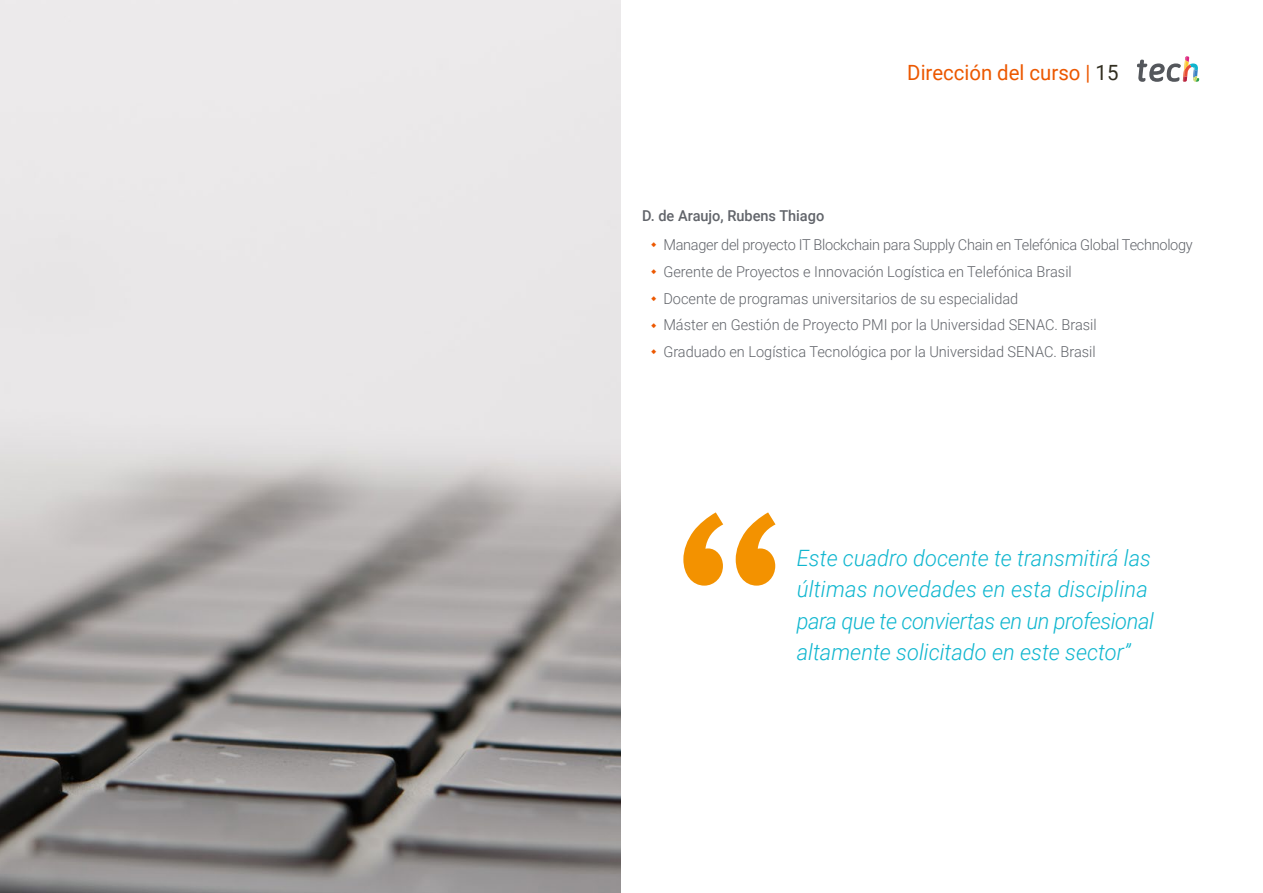
<style>
.page{position:relative;width:1263px;height:893px;background:#fff}
.page>*{position:absolute;margin:0;border:0;box-sizing:border-box;transform-origin:0 0}
.t1{font:italic 300 22.5px/31.5px "Roboto";color:#0fb6cf}
.t2{font:21px "Roboto";color:#ec5800}
.t3{font:300 15px/26.7px "Roboto";color:#61646a}
.t4{font:500 15px "Roboto";color:#61646a}
.s1{color:#312e20}
</style>
<div class="page">
<svg style="left:1137px;top:56px;width:62px;height:26px"></svg>
<img style="left:0;top:0;width:621px;height:893px">
<svg style="left:683px;top:512px;width:92px;height:74px"></svg>
<h2 class="t2" style="left:907px;top:57px;width:213px">Dirección del curso | <span class="s1">15</span></h2>
<p class="t4" style="left:642px;top:206px;width:184px">D. de Araujo, Rubens Thiago</p>
<p class="t3" style="left:663px;top:231px;width:531px">Manager del proyecto IT Blockchain para Supply Chain en Telefónica Global Technology Gerente de Proyectos e Innovación Logística en Telefónica Brasil<br>Docente de programas universitarios de su especialidad<br>Máster en Gestión de Proyecto PMI por la Universidad SENAC. Brasil<br>Graduado en Logística Tecnológica por la Universidad SENAC. Brasil</p>
<h1 class="t1" style="left:797px;top:541px;width:359px">Este cuadro docente te transmitirá las últimas novedades en esta disciplina para que te conviertas en un profesional altamente solicitado en este sector”</h1>
</div>
